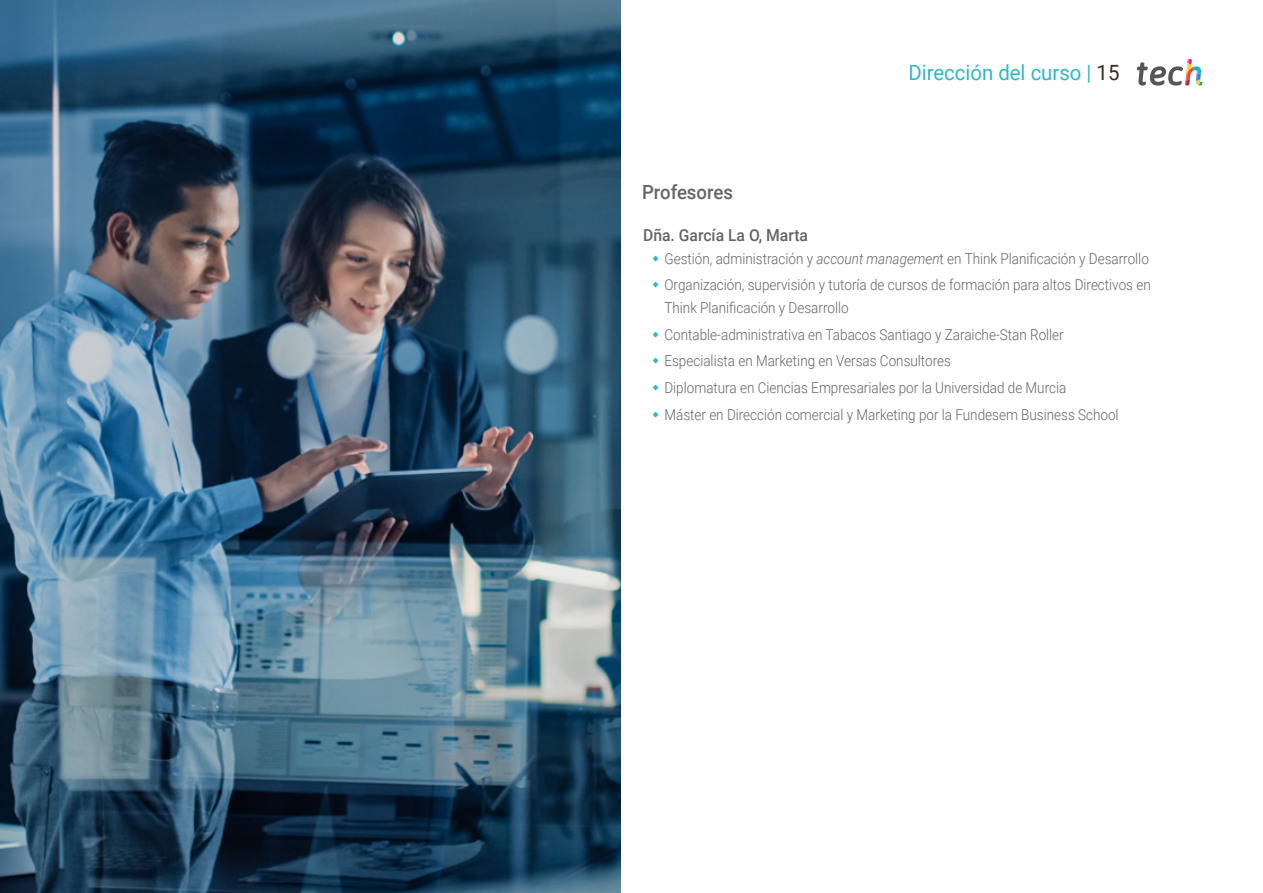
<style>
.page{position:relative;width:1263px;height:893px;background:#fff}
.page>*{position:absolute;margin:0;border:0;box-sizing:border-box;transform-origin:0 0}
.t1{font:21px "Roboto";color:#2db8c5}
.t2{font:500 19.5px "Roboto";color:#61646a;scale:.95 1}
.t3{font:500 16.5px "Roboto";color:#61646a;scale:.95 1}
.t4{font:300 15px/26.7px "Roboto";color:#61646a;scale:.9 1}
.s1{color:#312e20}
.s2{font-style:italic}
</style>
<div class="page">
<img style="left:0;top:0;width:621px;height:893px">
<svg style="left:1137px;top:59px;width:65px;height:27px"></svg>
<h2 class="t2" style="left:642px;top:178px;width:97px">Profesores</h2>
<h1 class="t1" style="left:908px;top:57px;width:213px">Dirección del curso | <span class="s1">15</span></h1>
<p class="t3" style="left:643px;top:224px;width:175px">Dña. García La O, Marta</p>
<p class="t4" style="left:664px;top:244px;width:542px">Gestión, administración y <span class="s2">account managemen</span>t en Think Planificación y Desarrollo<br>Organización, supervisión y tutoría de cursos de formación para altos Directivos en</p>
<p class="t4" style="left:664px;top:293px;width:506px">Think Planificación y Desarrollo<br>Contable-administrativa en Tabacos Santiago y Zaraiche-Stan Roller Especialista en Marketing en Versas Consultores<br>Diplomatura en Ciencias Empresariales por la Universidad de Murcia<br>Máster en Dirección comercial y Marketing por la Fundesem Business School</p>
</div>
